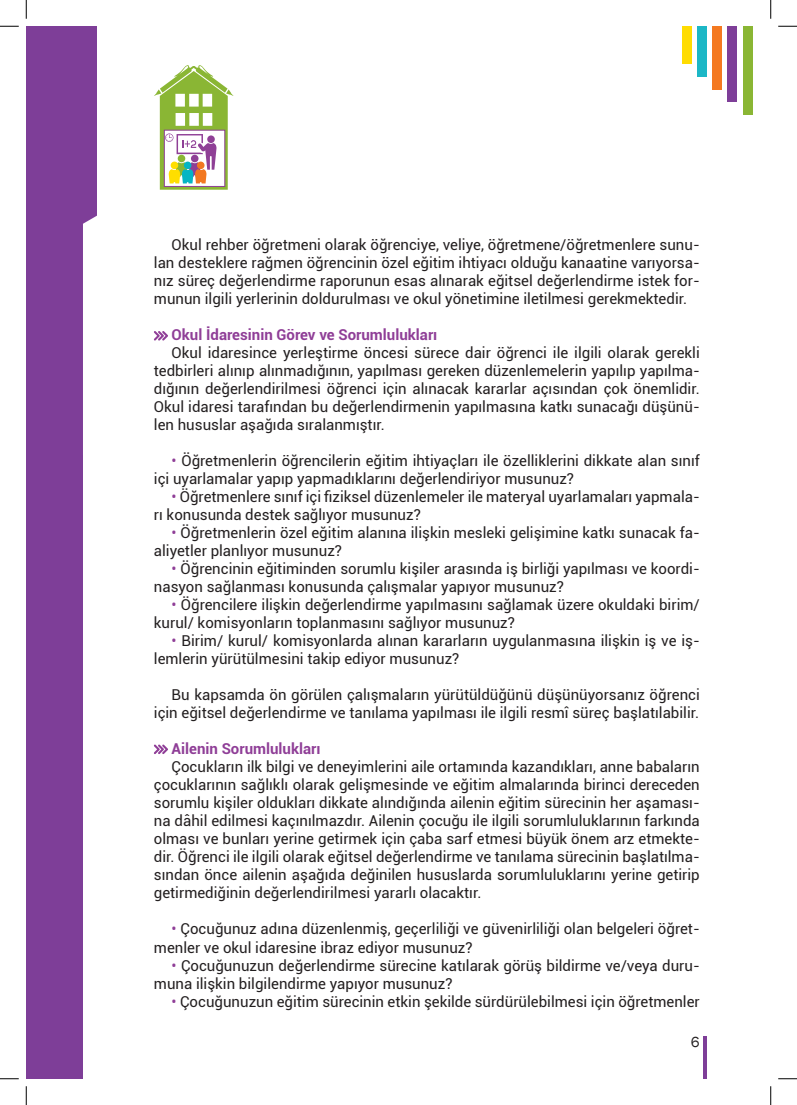
<style>
.page{position:relative;width:797px;height:1105px;background:#fff}
.page>*{position:absolute;margin:0;border:0;box-sizing:border-box;transform-origin:0 0}
.t1{font:15px/18px "Roboto";color:#231f20}
.t2{font:700 15px "Roboto";color:#8f3e97}
.t3{font:15px "Franklin Gothic";color:#231f20}
.s1{color:#8f3e97}
</style>
<div class="page">
<svg style="left:154px;top:331px;width:14px;height:10px"></svg>
<svg style="left:154px;top:744px;width:14px;height:10px"></svg>
<div style="left:26px;top:26px;width:71px;height:1053px;background:#7e3e98"></div>
<div style="left:743px;top:26px;width:9px;height:89px;background:#8ab634"></div>
<div style="left:727px;top:26px;width:10px;height:76px;background:#7e3e98"></div>
<div style="left:712px;top:26px;width:10px;height:64px;background:#f47921"></div>
<div style="left:697px;top:26px;width:9px;height:51px;background:#1cb7c6"></div>
<div style="left:682px;top:26px;width:9px;height:38px;background:#ffdc01"></div>
<div style="left:83px;top:215px;width:14px;height:218px;background:#fff"></div>
<div style="left:83px;top:433px;width:23px;height:646px;background:#fff"></div>
<svg style="left:154px;top:65px;width:79px;height:125px"></svg>
<div style="left:171px;top:162px;width:7px;height:7px;background:#ffde00;border-radius:50%"></div>
<hr style="left:703px;top:1036px;width:4px;height:43px;background:#7e3e98">
<svg style="left:0;top:25px;width:19px;height:2px"></svg>
<svg style="left:778px;top:25px;width:19px;height:2px"></svg>
<svg style="left:0;top:1078px;width:19px;height:1px"></svg>
<svg style="left:778px;top:1078px;width:19px;height:1px"></svg>
<svg style="left:25px;top:0;width:2px;height:19px"></svg>
<svg style="left:25px;top:1086px;width:2px;height:19px"></svg>
<svg style="left:770px;top:0;width:1px;height:19px"></svg>
<svg style="left:770px;top:1086px;width:1px;height:19px"></svg>
<p class="t1" style="left:154px;top:235px;width:547px;text-align:justify;text-indent:18px">Okul rehber öğretmeni olarak öğrenciye, veliye, öğretmene/öğretmenlere sunu&shy;lan desteklere rağmen öğrencinin özel eğitim ihtiyacı olduğu kanaatine varıyorsa&shy;nız süreç değerlendirme raporunun esas alınarak eğitsel değerlendirme istek for&shy;munun ilgili yerlerinin doldurulması ve okul yönetimine iletilmesi gerekmektedir.</p>
<p class="t2" style="left:172px;top:324px;width:267px">Okul İdaresinin Görev ve Sorumlulukları</p>
<p class="t1" style="left:154px;top:343px;width:547px;text-align:justify;text-indent:18px">Okul idaresince yerleştirme öncesi sürece dair öğrenci ile ilgili olarak gerekli tedbirleri alınıp alınmadığının, yapılması gereken düzenlemelerin yapılıp yapılma&shy;dığının değerlendirilmesi öğrenci için alınacak kararlar açısından çok önemlidir.<br>Okul idaresi tarafından bu değerlendirmenin yapılmasına katkı sunacağı düşünü&shy;len hususlar aşağıda sıralanmıştır.</p>
<p class="t1" style="left:154px;top:451px;width:547px;text-indent:18px"><span class="s1">•</span> Öğretmenlerin öğrencilerin eğitim ihtiyaçları ile özelliklerini dikkate alan sınıf içi uyarlamalar yapıp yapmadıklarını değerlendiriyor musunuz?</p>
<p class="t1" style="left:154px;top:487px;width:547px;text-indent:18px"><span class="s1">•</span> Öğretmenlere sınıf içi fiziksel düzenlemeler ile materyal uyarlamaları yapmala&shy;rı konusunda destek sağlıyor musunuz?</p>
<p class="t1" style="left:154px;top:523px;width:547px;text-indent:18px"><span class="s1">•</span> Öğretmenlerin özel eğitim alanına ilişkin mesleki gelişimine katkı sunacak fa&shy;aliyetler planlıyor musunuz?</p>
<p class="t1" style="left:154px;top:559px;width:547px;text-indent:18px"><span class="s1">•</span> Öğrencinin eğitiminden sorumlu kişiler arasında iş birliği yapılması ve koordi&shy;nasyon sağlanması konusunda çalışmalar yapıyor musunuz?</p>
<p class="t1" style="left:154px;top:595px;width:547px;text-indent:18px"><span class="s1">•</span> Öğrencilere ilişkin değerlendirme yapılmasını sağlamak üzere okuldaki birim/ kurul/ komisyonların toplanmasını sağlıyor musunuz?</p>
<p class="t1" style="left:154px;top:631px;width:547px;text-indent:18px"><span class="s1">•</span> Birim/ kurul/ komisyonlarda alınan kararların uygulanmasına ilişkin iş ve iş&shy;lemlerin yürütülmesini takip ediyor musunuz?</p>
<p class="t1" style="left:154px;top:685px;width:547px;text-align:right">Bu kapsamda ön görülen çalışmaların yürütüldüğünü düşünüyorsanız öğrenci için eğitsel değerlendirme ve tanılama yapılması ile ilgili resmî süreç başlatılabilir.</p>
<p class="t2" style="left:172px;top:738px;width:150px">Ailenin Sorumlulukları</p>
<p class="t1" style="left:154px;top:757px;width:547px;text-align:justify;text-indent:18px">Çocukların ilk bilgi ve deneyimlerini aile ortamında kazandıkları, anne babaların çocuklarının sağlıklı olarak gelişmesinde ve eğitim almalarında birinci dereceden sorumlu kişiler oldukları dikkate alındığında ailenin eğitim sürecinin her aşaması&shy;na dâhil edilmesi kaçınılmazdır. Ailenin çocuğu ile ilgili sorumluluklarının farkında olması ve bunları yerine getirmek için çaba sarf etmesi büyük önem arz etmekte&shy;dir. Öğrenci ile ilgili olarak eğitsel değerlendirme ve tanılama sürecinin başlatılma&shy;sından önce ailenin aşağıda değinilen hususlarda sorumluluklarını yerine getirip getirmediğinin değerlendirilmesi yararlı olacaktır.</p>
<p class="t1" style="left:154px;top:919px;width:547px;text-indent:18px"><span class="s1">•</span> Çocuğunuz adına düzenlenmiş, geçerliliği ve güvenirliliği olan belgeleri öğret&shy;menler ve okul idaresine ibraz ediyor musunuz?</p>
<p class="t1" style="left:154px;top:955px;width:547px;text-indent:18px"><span class="s1">•</span> Çocuğunuzun değerlendirme sürecine katılarak görüş bildirme ve/veya duru&shy;muna ilişkin bilgilendirme yapıyor musunuz?</p>
<p class="t1" style="left:172px;top:991px;width:529px"><span class="s1">•</span> Çocuğunuzun eğitim sürecinin etkin şekilde sürdürülebilmesi için öğretmenler</p>
<p class="t3" style="left:690px;top:1033px;width:10px">6</p>
</div>
